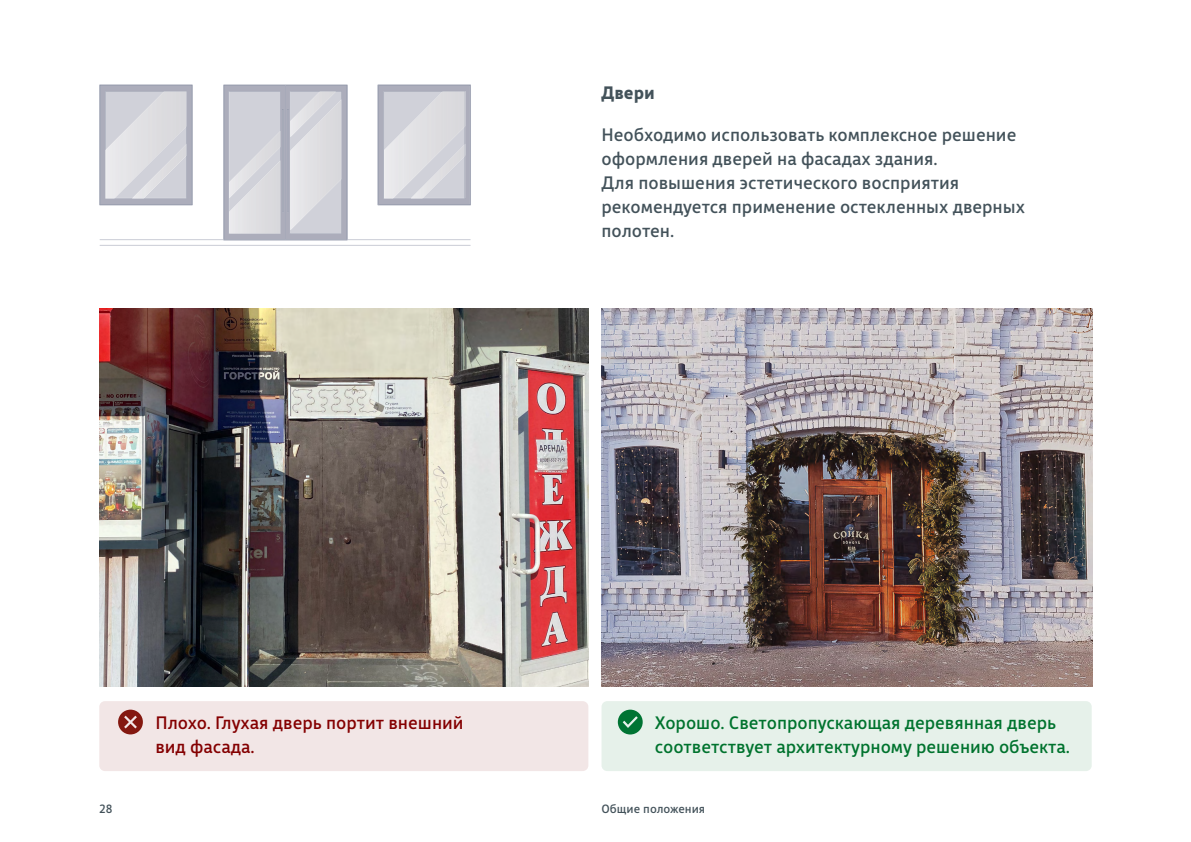
<style>
.page{position:relative;width:1191px;height:842px;background:#fff}
.page>*{position:absolute;margin:0;border:0;box-sizing:border-box;transform-origin:0 0}
.t1{font:18px/24px "Iset Sans";color:#43525a}
.t2{font:18px/24px "Iset Sans";color:#00732e}
.t3{font:18px/24px "Iset Sans";color:#840001}
.t4{font:600 18px "Iset Sans";color:#43525a}
.t5{font:12px "Iset Sans";color:#43525a}
</style>
<div class="page">
<img style="left:99px;top:309px;width:489px;height:378px">
<img style="left:601px;top:309px;width:491px;height:378px">
<div style="left:99px;top:701px;width:489px;height:70px;background:#f2e6e6;border-radius:6px"></div>
<svg style="left:118px;top:710px;width:25px;height:24px"></svg>
<div style="left:601px;top:701px;width:490px;height:70px;background:#e6f1ea;border-radius:6px"></div>
<svg style="left:618px;top:710px;width:24px;height:24px"></svg>
<hr style="left:100px;top:245px;width:370px;height:1px;background:#9a9fb0">
<svg style="left:99px;top:85px;width:372px;height:156px"></svg>
<p class="t4" style="left:601px;top:83px;width:55px">Двери</p>
<p class="t1" style="left:601px;top:123px;width:425px">Необходимо использовать комплексное решение оформления дверей на фасадах здания.<br>Для повышения эстетического восприятия рекомендуется применение остекленных дверных полотен.</p>
<p class="t3" style="left:155px;top:711px;width:310px">Плохо. Глухая дверь портит внешний вид фасада.</p>
<p class="t2" style="left:655px;top:711px;width:417px">Хорошо. Светопропускающая деревянная дверь соответствует архитектурному решению объекта.</p>
<p class="t5" style="left:99px;top:802px;width:15px">28</p>
<p class="t5" style="left:601px;top:802px;width:105px">Общие положения</p>
</div>
